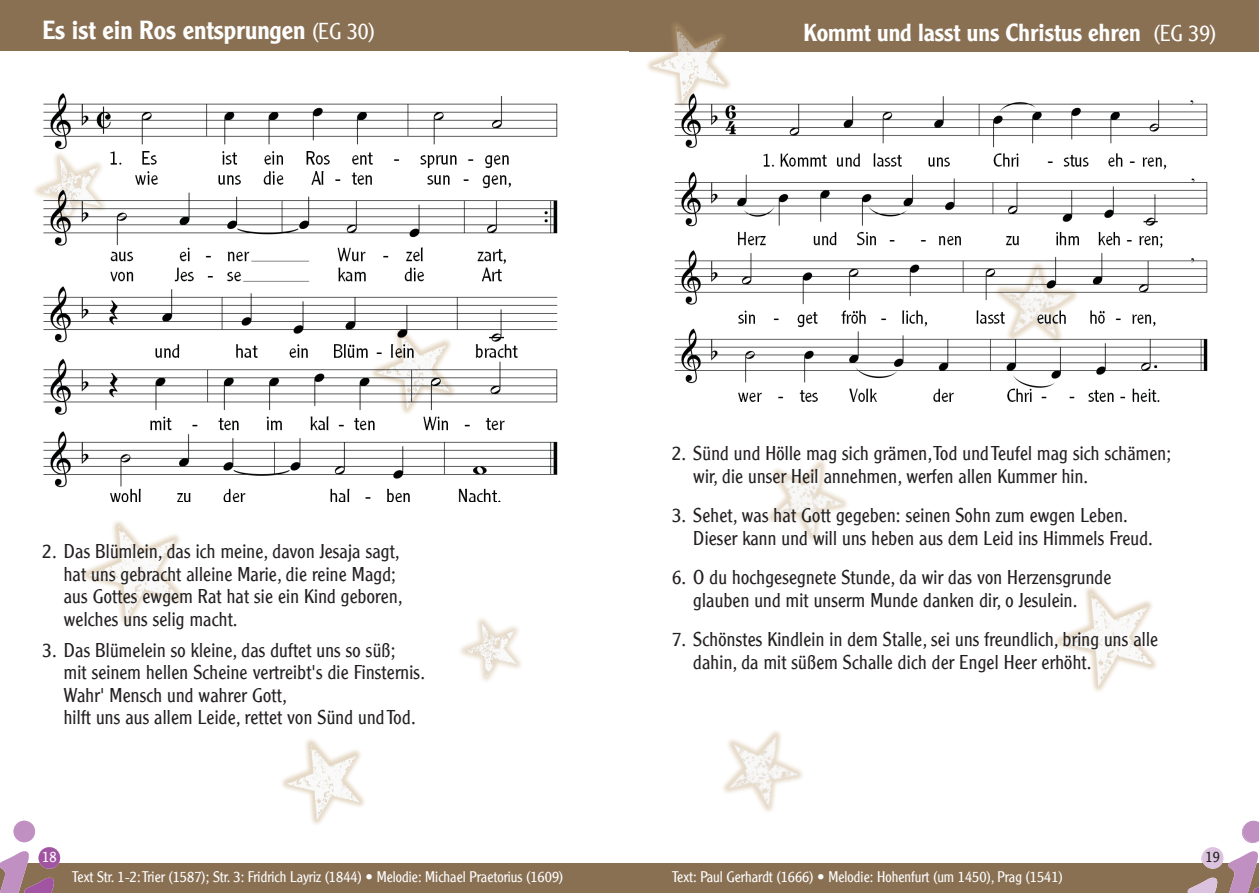
<style>
.page{position:relative;width:1259px;height:893px;background:#fff}
.page>*{position:absolute;margin:0;border:0;box-sizing:border-box;transform-origin:0 0}
.t1{font:500 25.5px "Clearface Gothic LH";color:#fff}
.t2{font:500 24px "Clearface Gothic LH";color:#fff}
.t3{font:300 19.5px/22.5px "Clearface Gothic LH";letter-spacing:.01em;color:#231f20}
.t4{font:300 15px "Clearface Gothic LH";color:#fff}
.t5{font:300 15px "Clearface Gothic LH";color:#231f20}
.s1{font-weight:300;font-size:22.5px}
</style>
<div class="page">
<div style="left:0;top:0;width:629px;height:51px;background:#897053"></div>
<div style="left:629px;top:0;width:630px;height:51px;background:#897053"></div>
<img style="left:723px;top:731px;width:80px;height:81px">
<img style="left:1061px;top:591px;width:93px;height:98px">
<img style="left:88px;top:524px;width:94px;height:98px">
<div style="left:457px;top:615px;width:67px;height:69px;background:#bd9c6b;opacity:.75"></div>
<img style="left:463px;top:622px;width:54px;height:57px">
<div style="left:644px;top:19px;width:88px;height:90px;background:#bd9c6b;opacity:.8"></div>
<img style="left:652px;top:26px;width:74px;height:78px">
<div style="left:280px;top:737px;width:87px;height:90px;background:#bd9c6b;opacity:.8"></div>
<img style="left:287px;top:743px;width:74px;height:78px">
<img style="left:768px;top:460px;width:79px;height:81px">
<div style="left:629px;top:863px;width:630px;height:30px;background:#897053"></div>
<div style="left:0;top:863px;width:629px;height:30px;background:#897053"></div>
<svg style="left:0;top:821px;width:60px;height:72px"></svg>
<svg style="left:1187px;top:821px;width:72px;height:72px"></svg>
<img style="left:672px;top:89px;width:536px;height:313px">
<img style="left:43px;top:93px;width:515px;height:409px">
<h1 class="t1" style="left:43px;top:15px;width:334px">Es ist ein Ros entsprungen <span class="s1">(EG 30)</span></h1>
<p class="t2" style="left:803px;top:17px;width:414px">Kommt und lasst uns Christus ehren <span class="s1">(EG 39)</span></p>
<p class="t3" style="left:64px;top:540px;width:340px;text-indent:-21px">2. Das Blümlein, das ich meine, davon Jesaja sagt, hat uns gebracht alleine Marie, die reine Magd; aus Gottes ewgem Rat hat sie ein Kind geboren, welches uns selig macht.</p>
<p class="t3" style="left:64px;top:639px;width:363px;text-indent:-21px">3. Das Blümelein so kleine, das duftet uns so süß;<br>mit seinem hellen Scheine vertreibt's die Finsternis.<br>Wahr' Mensch und wahrer Gott,<br>hilft uns aus allem Leide, rettet von Sünd und Tod.</p>
<p class="t3" style="left:693px;top:442px;width:479px;text-indent:-21px">2. Sünd und Hölle mag sich grämen, Tod und Teufel mag sich schämen; wir, die unser Heil annehmen, werfen allen Kummer hin.</p>
<p class="t3" style="left:693px;top:504px;width:461px;text-indent:-21px">3. Sehet, was hat Gott gegeben: seinen Sohn zum ewgen Leben.<br>Dieser kann und will uns heben aus dem Leid ins Himmels Freud.</p>
<p class="t3" style="left:693px;top:566px;width:419px;text-indent:-21px">6. O du hochgesegnete Stunde, da wir das von Herzensgrunde glauben und mit unserm Munde danken dir, o Jesulein.</p>
<p class="t3" style="left:693px;top:628px;width:466px;text-indent:-21px">7. Schönstes Kindlein in dem Stalle, sei uns freundlich, bring uns alle dahin, da mit süßem Schalle dich der Engel Heer erhöht.</p>
<p class="t4" style="left:42px;top:848px;width:16px">18</p>
<p class="t5" style="left:1205px;top:848px;width:16px">19</p>
<p class="t4" style="left:72px;top:868px;width:492px">Text Str. 1-2: Trier (1587); Str. 3: Fridrich Layriz (1844) • Melodie: Michael Praetorius (1609)</p>
<p class="t4" style="left:672px;top:868px;width:392px">Text: Paul Gerhardt (1666) • Melodie: Hohenfurt (um 1450), Prag (1541)</p>
</div>
